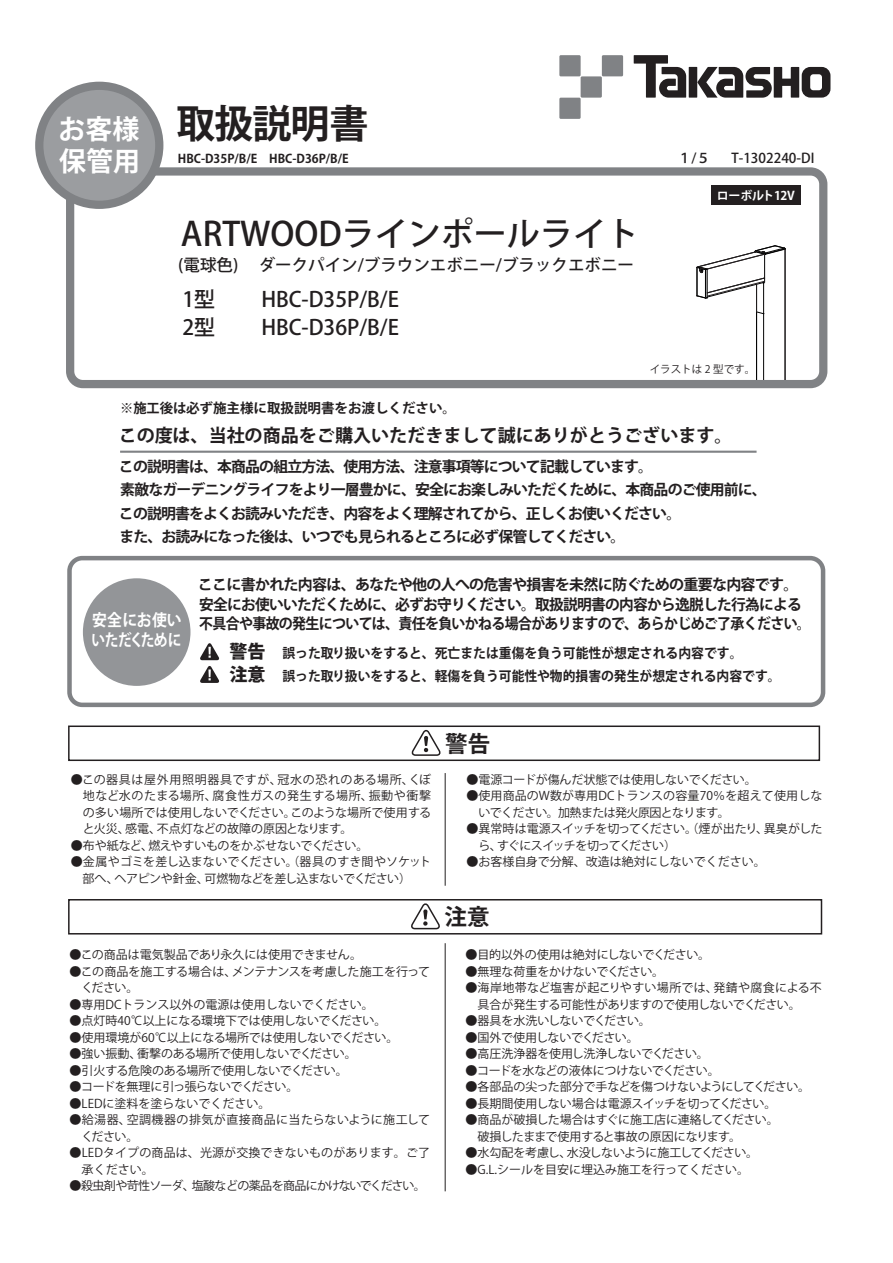
<style>
.page{position:relative;width:893px;height:1263px;background:#fff}
.page>*{position:absolute;margin:0;border:0;box-sizing:border-box;transform-origin:0 0}
.t1{font:700 39px "Koz Go Pro";letter-spacing:-.025em;color:#231f20}
.t2{font:500 33px "Koz Go Pro";color:#231f20}
.t3{font:700 27px/32.4px "Koz Go Pro";color:#fff}
.t4{font:700 22.5px "Koz Go Pro";color:#231f20}
.t5{font:500 21px/28.5px "Koz Go Pro";color:#231f20}
.t6{font:700 18px "Koz Go Pro";color:#231f20}
.t7{font:800 18px/23.1px "Koz Go Pro";color:#231f20}
.t8{font:500 16.5px "Koz Go Pro";color:#231f20}
.t9{font:700 16.5px "Koz Go Pro";letter-spacing:-.04em;color:#fff;scale:.83 1}
.t10{font:700 15px "Koz Go Pro";letter-spacing:-.05em;color:#231f20}
.t11{font:700 15px "Koz Go Pro";letter-spacing:-.05em;color:#231f20;scale:.93 1}
.t12{font:700 14.85px/23.4px "Koz Go Pro";letter-spacing:-.055em;color:#231f20}
.t13{font:700 13.5px/22.6px "Koz Go Pro";color:#231f20;scale:.95 1}
.t14{font:700 13.5px "Koz Go Pro";color:#231f20}
.t15{font:500 13.5px "Koz Go Pro";color:#231f20}
.t16{font:12px/16.5px "Koz Go Pro";color:#231f20}
.t17{font:12px "Koz Go Pro";letter-spacing:-.03em;color:#231f20}
.t18{font:12px/16.5px "Koz Go Pro";letter-spacing:-.02em;color:#231f20}
.t19{font:12px "Koz Go Pro";letter-spacing:-.025em;color:#231f20}
.t20{font:12px/16.5px "Koz Go Pro";letter-spacing:-.04em;color:#231f20}
.t21{font:12px "Koz Go Pro";letter-spacing:-.05em;color:#231f20}
.t22{font:12px/16.5px "Koz Go Pro";letter-spacing:.04em;color:#231f20}
.t23{font:700 12px "Koz Go Pro";color:#231f20}
.t24{font:12px "Koz Go Pro";letter-spacing:-.035em;color:#231f20}
.t25{font:700 12px "Koz Go Pro";letter-spacing:-.02em;color:#fff}
.t26{font:10.5px "Koz Go Pro";color:#231f20}
</style>
<div class="page">
<div style="left:66px;top:167px;width:761px;height:221px;border:8px solid #808285;border-radius:13px"></div>
<div style="left:39px;top:86px;width:120px;height:119px;background:#9b9da0;border-radius:50%"></div>
<div style="left:35px;top:82px;width:128px;height:127px;border:8px solid #808285;border-radius:50%"></div>
<svg style="left:634px;top:55px;width:52px;height:43px"></svg>
<div style="left:689px;top:67px;width:8px;height:31px;background:#231f20"></div>
<svg style="left:697px;top:67px;width:133px;height:31px"></svg>
<div style="left:559px;top:55px;width:22px;height:21px;background:#808285"></div>
<div style="left:581px;top:76px;width:21px;height:22px;background:#808285"></div>
<div style="left:602px;top:55px;width:21px;height:21px;background:#808285"></div>
<div style="left:559px;top:98px;width:22px;height:21px;background:#808285"></div>
<div style="left:83px;top:578px;width:107px;height:108px;background:#939598;border-radius:50%"></div>
<svg style="left:200px;top:643px;width:20px;height:40px"></svg>
<div style="left:67px;top:556px;width:758px;height:151px;border:5px solid #808285;border-radius:13px"></div>
<div style="left:68px;top:725px;width:752px;height:36px;border:2px solid #231f20"></div>
<svg style="left:412px;top:729px;width:29px;height:27px"></svg>
<div style="left:68px;top:899px;width:754px;height:35px;border:2px solid #231f20"></div>
<svg style="left:411px;top:901px;width:31px;height:29px"></svg>
<hr style="left:120px;top:451px;width:637px;height:2px;background:#808285">
<div style="left:712px;top:186px;width:89px;height:19px;background:#231f20"></div>
<hr style="left:445px;top:773px;width:1px;height:113px;background:#231f20">
<hr style="left:445px;top:943px;width:1px;height:248px;background:#231f20">
<hr style="left:763px;top:314px;width:1px;height:66px;background:#030303">
<hr style="left:756px;top:312px;width:1px;height:68px;background:#030303">
<hr style="left:785px;top:249px;width:1px;height:131px;background:#231f20">
<svg style="left:696px;top:245px;width:90px;height:69px"></svg>
<h3 class="t3" style="left:58px;top:114px;width:83px">お客様保管用</h3>
<h1 class="t1" style="left:176px;top:98px;width:194px">取扱説明書</h1>
<p class="t23" style="left:178px;top:151px;width:172px">HBC-D35P/B/E　HBC-D36P/B/E</p>
<h2 class="t2" style="left:181px;top:212px;width:460px">ARTWOODラインポールライト</h2>
<h3 class="t8" style="left:178px;top:254px;width:457px">(電球色) ダークパイン/ブラウンエボニー/ブラックエボニー</h3>
<h3 class="t5" style="left:261px;top:286px;width:139px">HBC-D35P/B/E<br>HBC-D36P/B/E</h3>
<h3 class="t5" style="left:182px;top:286px;width:34px">1型<br>2型</h3>
<p class="t14" style="left:120px;top:400px;width:337px">※施工後は必ず施主様に取扱説明書をお渡しください。</p>
<p class="t15" style="left:678px;top:149px;width:138px">１/５　 T-1302240-DI</p>
<p class="t25" style="left:717px;top:188px;width:80px">ローボルト12V</p>
<p class="t25" style="left:745px;top:189px;width:23px">12V</p>
<p class="t26" style="left:650px;top:363px;width:107px">イラストは 2 型です。</p>
<h3 class="t6" style="left:119px;top:424px;width:615px">この度は、当社の商品をご購入いただきまして誠にありがとうございます。</h3>
<p class="t12" style="left:119px;top:456px;width:649px">この説明書は、本商品の組立方法、使用方法、注意事項等について記載しています。<br>素敵なガーデニングライフをより一層豊かに、安全にお楽しみいただくために、本商品のご使用前に、この説明書をよくお読みいただき、内容をよく理解されてから、正しくお使いください。<br>また、お読みになった後は、いつでも見られるところに必ず保管してください。</p>
<p class="t10" style="left:198px;top:575px;width:602px">ここに書かれた内容は、あなたや他の人への危害や損害を未然に防ぐための重要な内容です。</p>
<p class="t10" style="left:199px;top:594px;width:604px">安全にお使いいただくために、必ずお守りください。取扱説明書の内容から逸脱した行為による</p>
<p class="t11" style="left:92px;top:614px;width:774px"><sup>安全にお使い</sup> 不具合や事故の発生については、責任を負いかねる場合がありますので、あらかじめご了承ください。</p>
<h3 class="t9" style="left:92px;top:629px;width:110px">いただくために</h3>
<h3 class="t7" style="left:229px;top:641px;width:37px">警告注意</h3>
<p class="t13" style="left:282px;top:643px;width:526px">誤った取り扱いをすると、死亡または重傷を負う可能性が想定される内容です。<br>誤った取り扱いをすると、軽傷を負う可能性や物的損害の発生が想定される内容です。</p>
<p class="t16" style="left:83px;top:771px;width:350px;text-align:justify;text-indent:-12px">●この器具は屋外用照明器具ですが、冠水の恐れのある場所、くぼ地など水のたまる場所、腐食性ガスの発生する場所、振動や衝撃の多い場所では使用しないでください。このような場所で使用すると火災、感電、不点灯などの故障の原因となります。</p>
<p class="t18" style="left:71px;top:837px;width:299px">●布や紙など、燃えやすいものをかぶせないでください。</p>
<p class="t16" style="left:83px;top:854px;width:350px;text-indent:-12px">●金属やゴミを差し込まないでください。（器具のすき間やソケット部へ、ヘアピンや針金、可燃物などを差し込まないでください）</p>
<p class="t16" style="left:70px;top:947px;width:294px">●この商品は電気製品であり永久には使用できません。</p>
<p class="t18" style="left:82px;top:963px;width:350px;text-indent:-12px">●この商品を施工する場合は、メンテナンスを考慮した施工を行ってください。</p>
<p class="t16" style="left:70px;top:996px;width:305px">●専用DCトランス以外の電源は使用しないでください。</p>
<p class="t16" style="left:70px;top:1013px;width:318px">●点灯時40℃以上になる環境下では使用しないでください。</p>
<p class="t16" style="left:70px;top:1029px;width:330px">●使用環境が60℃以上になる場所では使用しないでください。</p>
<p class="t19" style="left:70px;top:1046px;width:289px">●強い振動、衝撃のある場所で使用しないでください。</p>
<p class="t17" style="left:70px;top:1062px;width:280px">●引火する危険のある場所で使用しないでください。</p>
<p class="t20" style="left:70px;top:1079px;width:230px">●コードを無理に引っ張らないでください。</p>
<p class="t16" style="left:70px;top:1095px;width:202px">●LEDに塗料を塗らないでください。</p>
<p class="t22" style="left:82px;top:1112px;width:350px;text-indent:-12px">●給湯器、空調機器の排気が直接商品に当たらないように施工してください。</p>
<p class="t16" style="left:82px;top:1145px;width:350px;text-indent:-12px">●LEDタイプの商品は、光源が交換できないものがあります。ご了承ください。</p>
<p class="t21" style="left:70px;top:1178px;width:358px">●殺虫剤や苛性ソーダ、塩酸などの薬品を商品にかけないでください。</p>
<h3 class="t4" style="left:445px;top:729px;width:46px">警告</h3>
<p class="t19" style="left:466px;top:771px;width:292px">●電源コードが傷んだ状態では使用しないでください。</p>
<p class="t16" style="left:478px;top:788px;width:346px;text-indent:-12px">●使用商品のW数が専用DCトランスの容量70％を超えて使用しないでください。加熱または発火原因となります。</p>
<p class="t20" style="left:478px;top:821px;width:346px;text-indent:-12px">●異常時は電源スイッチを切ってください。（煙が出たり、異臭がしたら、すぐにスイッチを切ってください）</p>
<p class="t16" style="left:466px;top:854px;width:301px">●お客様自身で分解、改造は絶対にしないでください。</p>
<h3 class="t4" style="left:444px;top:902px;width:46px">注意</h3>
<p class="t16" style="left:466px;top:947px;width:246px">●目的以外の使用は絶対にしないでください。</p>
<p class="t18" style="left:466px;top:963px;width:200px">●無理な荷重をかけないでください。</p>
<p class="t16" style="left:478px;top:980px;width:346px;text-indent:-12px">●海岸地帯など塩害が起こりやすい場所では、発錆や腐食による不具合が発生する可能性がありますので使用しないでください。</p>
<p class="t17" style="left:466px;top:1013px;width:187px">●器具を水洗いしないでください。</p>
<p class="t24" style="left:466px;top:1029px;width:175px">●国外で使用しないでください。</p>
<p class="t19" style="left:466px;top:1046px;width:245px">●高圧洗浄器を使用し洗浄しないでください。</p>
<p class="t17" style="left:466px;top:1062px;width:256px">●コードを水などの液体につけないでください。</p>
<p class="t17" style="left:466px;top:1079px;width:346px">●各部品の尖った部分で手などを傷つけないようにしてください。</p>
<p class="t17" style="left:466px;top:1095px;width:312px">●長期間使用しない場合は電源スイッチを切ってください。</p>
<p class="t16" style="left:466px;top:1112px;width:315px">●商品が破損した場合はすぐに施工店に連絡してください。　破損したままで使用すると事故の原因になります。</p>
<p class="t21" style="left:466px;top:1145px;width:294px">●水勾配を考慮し、水没しないように施工してください。</p>
<p class="t16" style="left:466px;top:1161px;width:285px">●G.L.シールを目安に埋込み施工を行ってください。</p>
</div>
